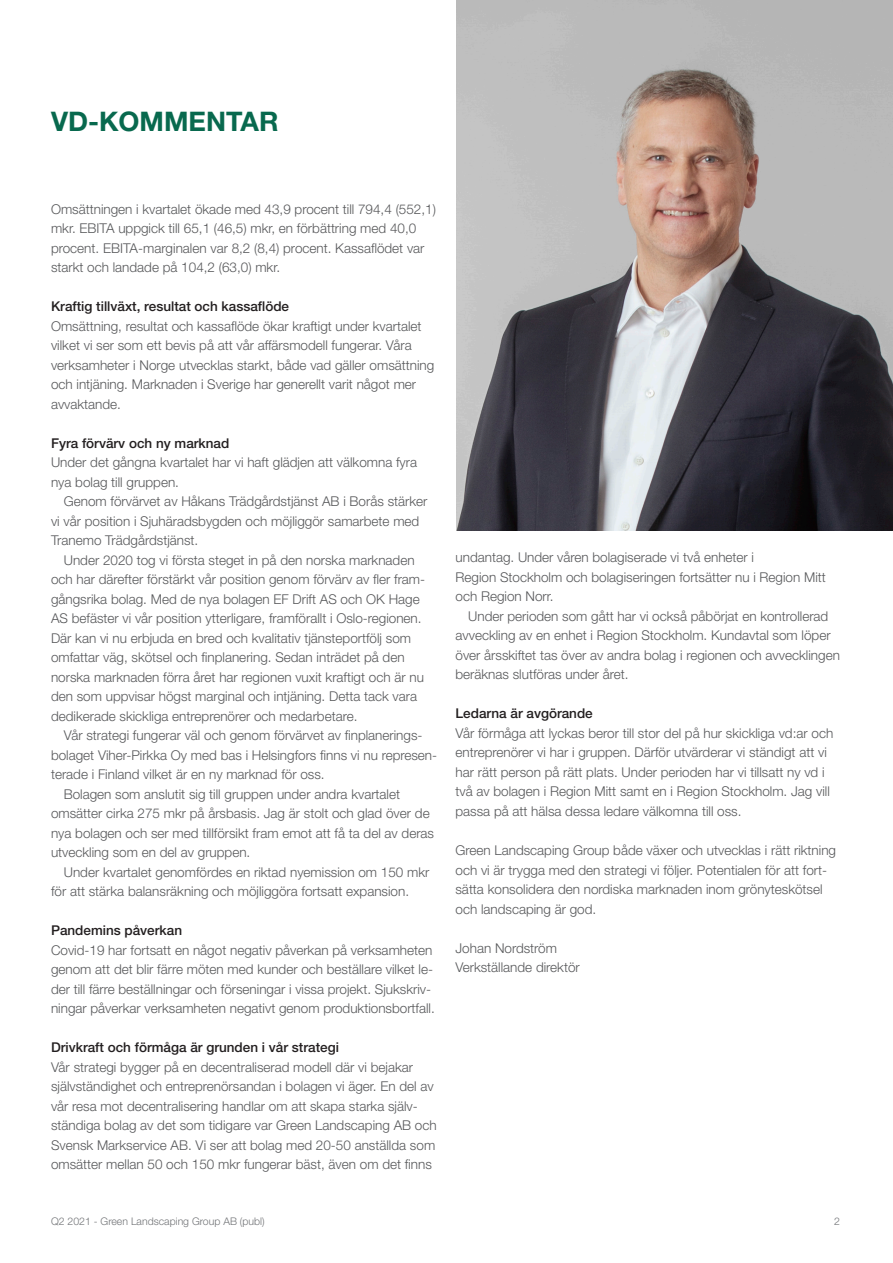
<style>
.page{position:relative;width:893px;height:1263px;background:#fff}
.page>*{position:absolute;margin:0;border:0;box-sizing:border-box;transform-origin:0 0}
.Rubrik_1{font:700 27px "Helvetica Neue LT Std";color:#08694e}
.Brödtext{font:300 13.5px/19.5px "Helvetica Neue LT Std";color:#57585a}
.Brödtext_Indrag{font:300 13.5px/19.5px "Helvetica Neue LT Std";color:#57585a}
.Mellanrubrik__9_pkt{font:500 13.5px "Helvetica Neue LT Std";color:#231f20}
.Mellanrubrik__9_pkt-2{font:300 13.5px/19.5px "Helvetica Neue LT Std";color:#57585a}
.t1{font:300 10.5px "Helvetica Neue LT Std";color:#727477}
</style>
<div class="page">
<img style="left:456px;top:0;width:437px;height:530px">
<p class="Rubrik_1" style="left:51px;top:105px;width:229px">VD-KOMMENTAR</p>
<p class="Brödtext" style="left:51px;top:199px;width:386px">Omsättningen i kvartalet ökade med 43,9 procent till 794,4 (552,1) mkr. EBITA uppgick till 65,1 (46,5) mkr, en förbättring med 40,0 procent. EBITA-marginalen var 8,2 (8,4) procent. Kassaflödet var starkt och landade på 104,2 (63,0) mkr.</p>
<p class="Mellanrubrik__9_pkt" style="left:51px;top:298px;width:240px">Kraftig tillväxt, resultat och kassaflöde</p>
<p class="Brödtext" style="left:51px;top:316px;width:385px">Omsättning, resultat och kassaflöde ökar kraftigt under kvartalet vilket vi ser som ett bevis på att vår affärsmodell fungerar. Våra verksamheter i Norge utvecklas starkt, både vad gäller omsättning och intjäning. Marknaden i Sverige har generellt varit något mer avvaktande.</p>
<p class="Mellanrubrik__9_pkt" style="left:51px;top:435px;width:180px">Fyra förvärv och ny marknad</p>
<p class="Mellanrubrik__9_pkt-2" style="left:51px;top:452px;width:368px">Under det gångna kvartalet har vi haft glädjen att välkomna fyra nya bolag till gruppen.</p>
<p class="Brödtext_Indrag" style="left:51px;top:491px;width:378px;text-indent:13px">Genom förvärvet av Håkans Trädgårdstjänst AB i Borås stärker vi vår position i Sjuhäradsbygden och möjliggör samarbete med<br>Tranemo Trädgårdstjänst.</p>
<p class="Brödtext_Indrag" style="left:51px;top:550px;width:376px;text-indent:13px">Under 2020 tog vi första steget in på den norska marknaden och har därefter förstärkt vår position genom förvärv av fler fram&shy;gångsrika bolag. Med de nya bolagen EF Drift AS och OK Hage AS befäster vi vår position ytterligare, framförallt i Oslo-regionen.<br>Där kan vi nu erbjuda en bred och kvalitativ tjänsteportfölj som omfattar väg, skötsel och finplanering. Sedan inträdet på den norska marknaden förra året har regionen vuxit kraftigt och är nu den som uppvisar högst marginal och intjäning. Detta tack vara dedikerade skickliga entreprenörer och medarbetare.</p>
<p class="Brödtext_Indrag" style="left:51px;top:725px;width:388px;text-indent:13px">Vår strategi fungerar väl och genom förvärvet av finplanerings&shy;bolaget Viher-Pirkka Oy med bas i Helsingfors finns vi nu represen&shy;terade i Finland vilket är en ny marknad för oss.</p>
<p class="Brödtext_Indrag" style="left:51px;top:784px;width:385px;text-indent:13px">Bolagen som anslutit sig till gruppen under andra kvartalet omsätter cirka 275 mkr på årsbasis. Jag är stolt och glad över de nya bolagen och ser med tillförsikt fram emot att få ta del av deras utveckling som en del av gruppen.</p>
<p class="Brödtext_Indrag" style="left:51px;top:862px;width:380px;text-indent:13px">Under kvartalet genomfördes en riktad nyemission om 150 mkr för att stärka balansräkning och möjliggöra fortsatt expansion.</p>
<p class="Mellanrubrik__9_pkt" style="left:51px;top:922px;width:133px">Pandemins påverkan</p>
<p class="Brödtext" style="left:51px;top:940px;width:383px">Covid-19 har fortsatt en något negativ påverkan på verksamheten</p>
<p class="Brödtext" style="left:51px;top:959px;width:385px">genom att det blir färre möten med kunder och beställare vilket le&shy;der till färre beställningar och förseningar i vissa projekt. Sjukskriv&shy;ningar påverkar verksamheten negativt genom produktionsbortfall.</p>
<p class="Mellanrubrik__9_pkt" style="left:51px;top:1039px;width:289px">Drivkraft och förmåga är grunden i vår strategi</p>
<p class="Brödtext" style="left:51px;top:1057px;width:387px">Vår strategi bygger på en decentraliserad modell där vi bejakar självständighet och entreprenörsandan i bolagen vi äger. En del av vår resa mot decentralisering handlar om att skapa starka själv&shy;ständiga bolag av det som tidigare var Green Landscaping AB och Svensk Markservice AB. Vi ser att bolag med 20-50 anställda som omsätter mellan 50 och 150 mkr fungerar bäst, även om det finns</p>
<p class="Brödtext" style="left:455px;top:548px;width:300px">undantag. Under våren bolagiserade vi två enheter i</p>
<p class="Brödtext" style="left:455px;top:567px;width:372px">Region Stockholm och bolagiseringen fortsätter nu i Region Mitt och Region Norr.</p>
<p class="Brödtext_Indrag" style="left:455px;top:606px;width:386px;text-indent:13px">Under perioden som gått har vi också påbörjat en kontrollerad avveckling av en enhet i Region Stockholm. Kundavtal som löper över årsskiftet tas över av andra bolag i regionen och avvecklingen beräknas slutföras under året.</p>
<p class="Mellanrubrik__9_pkt" style="left:455px;top:706px;width:139px">Ledarna är avgörande</p>
<p class="Brödtext" style="left:455px;top:723px;width:379px">Vår förmåga att lyckas beror till stor del på hur skickliga vd:ar och entreprenörer vi har i gruppen. Därför utvärderar vi ständigt att vi har rätt person på rätt plats. Under perioden har vi tillsatt ny vd i två av bolagen i Region Mitt samt en i Region Stockholm. Jag vill passa på att hälsa dessa ledare välkomna till oss.</p>
<p class="Brödtext" style="left:455px;top:840px;width:382px">Green Landscaping Group både växer och utvecklas i rätt riktning och vi är trygga med den strategi vi följer. Potentialen för att fort&shy;sätta konsolidera den nordiska marknaden inom grönyteskötsel och landscaping är god.</p>
<p class="Brödtext" style="left:455px;top:938px;width:126px">Johan Nordström<br>Verkställande direktör</p>
<p class="t1" style="left:51px;top:1214px;width:215px">Q2 2021 - Green Landscaping Group AB (publ)</p>
<p class="t1" style="left:834px;top:1214px;width:7px">2</p>
</div>
